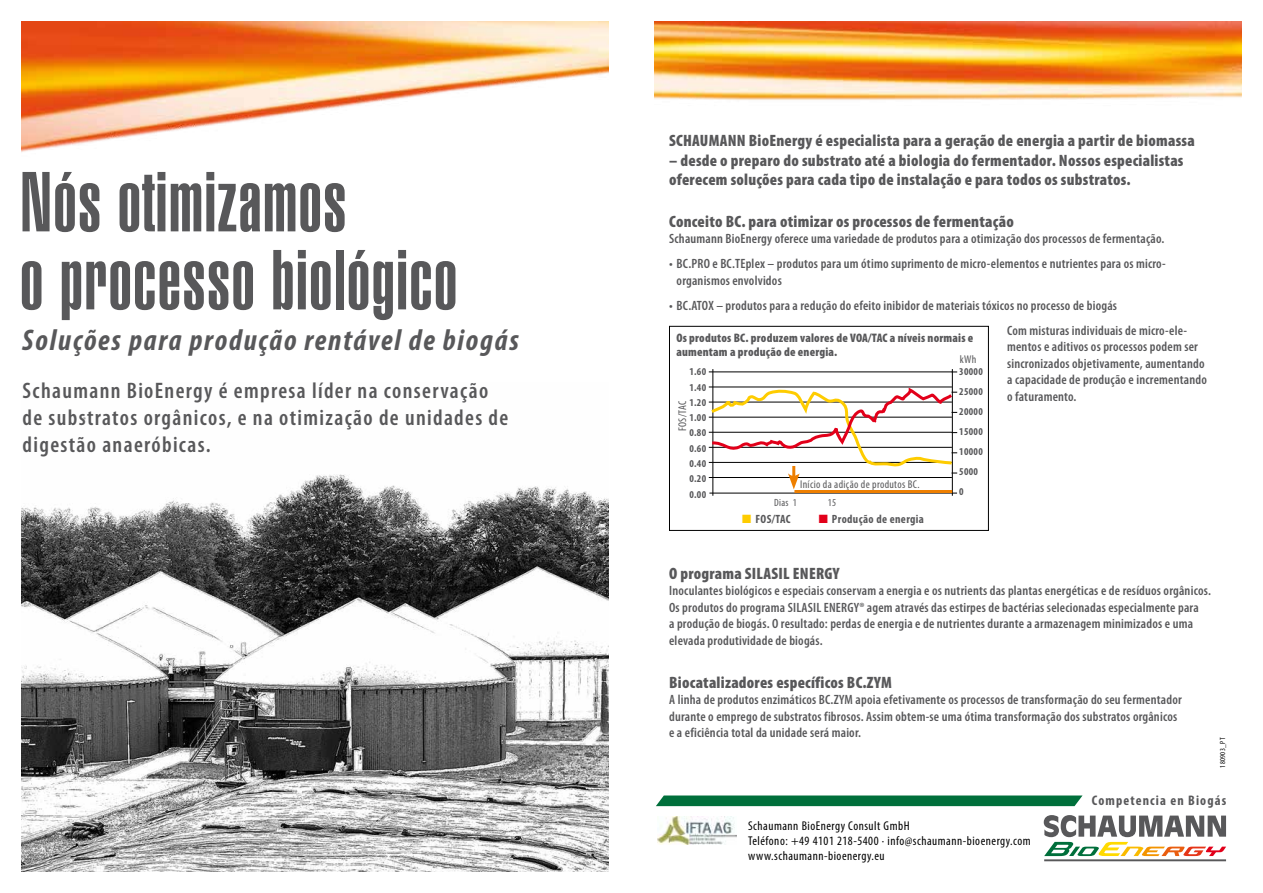
<style>
.page{position:relative;width:1263px;height:893px;background:#fff}
.page>*{position:absolute;margin:0;border:0;box-sizing:border-box;transform-origin:0 0}
.t1{font:900 extra-condensed 82.5px/78px "Swiss 911 BT";letter-spacing:.02em;color:#58585a}
.t2{font:italic 700 condensed 30px "Myriad Pro";letter-spacing:.06em;color:#58585a}
.t3{font:600 condensed 22.5px/27px "Myriad Pro";letter-spacing:.06em;color:#58585a}
.t4{font:900 condensed 16.5px/19.5px "Myriad Pro";letter-spacing:.015em;color:#58585a}
.t5{font:700 condensed 13.95px "Myriad Pro";letter-spacing:.08em;color:#58585a}
.t6{font:600 condensed 13.5px/16.5px "Myriad Pro";letter-spacing:.015em;color:#58585a}
.t7{font:condensed 12.75px/15px "Myriad Pro";letter-spacing:.04em;color:#000}
.t8{font:900 condensed 12.3px/14.2px "Myriad Pro";letter-spacing:.015em;color:#58585a}
.t9{font:700 condensed 12px "Myriad Pro";letter-spacing:.03em;color:#58585a}
.t10{font:condensed 11.25px "Myriad Pro";letter-spacing:.03em;color:#58585a}
.t11{font:700 condensed 10.5px/15.3px "Myriad Pro";letter-spacing:.03em;color:#58585a}
.t12{font:condensed 10.5px "Myriad Pro";letter-spacing:.03em;color:#58585a}
.t13{font:condensed 7.5px "Myriad Pro";letter-spacing:.05em;color:#000}
.s1{color:#fecc00}
.s2{color:#e2001a}
</style>
<div class="page">
<img style="left:21px;top:417px;width:587px;height:455px">
<svg style="left:656px;top:795px;width:426px;height:11px;background:#0f7747"></svg>
<hr style="left:1044px;top:859px;width:182px;height:2px;background:#58585a">
<svg style="left:1044px;top:815px;width:182px;height:41px"></svg>
<img style="left:657px;top:817px;width:80px;height:27px">
<div style="left:669px;top:326px;width:320px;height:205px;border:1px solid #000"></div>
<hr style="left:709px;top:372px;width:243px;height:1px;background:#000">
<hr style="left:712px;top:369px;width:1px;height:127px;background:#000">
<hr style="left:952px;top:369px;width:1px;height:127px;background:#000">
<hr style="left:709px;top:493px;width:248px;height:1px;background:#000">
<hr style="left:794px;top:490px;width:158px;height:3px;background:#ee7f00">
<svg style="left:708px;top:387px;width:249px;height:102px"></svg>
<img style="left:655px;top:21px;width:587px;height:79px">
<img style="left:21px;top:21px;width:587px;height:131px">
<h1 class="t1" style="left:20px;top:165px;width:438px">Nós otimizamos<br>o processo biológico</h1>
<h2 class="t2" style="left:22px;top:322px;width:498px">Soluções para produção rentável de biogás</h2>
<h3 class="t3" style="left:23px;top:377px;width:487px">Schaumann BioEnergy é empresa líder na conservação de substratos orgânicos, e na otimização de unidades de digestão anaeróbicas.</h3>
<p class="t4" style="left:669px;top:131px;width:527px">SCHAUMANN BioEnergy é especialista para a geração de energia a partir de biomassa</p>
<p class="t4" style="left:669px;top:150px;width:516px">– desde o preparo do substrato até a biologia do fermentador. Nossos especialistas oferecem soluções para cada tipo de instalação e para todos os substratos.</p>
<p class="t4" style="left:669px;top:211px;width:346px">Conceito BC. para otimizar os processos de fermentação</p>
<p class="t6" style="left:669px;top:230px;width:497px">Schaumann BioEnergy oferece uma variedade de produtos para a otimização dos processos de fermentação.</p>
<p class="t6" style="left:677px;top:255px;width:491px;text-indent:-8px">• BC.PRO e BC.TEplex – produtos para um ótimo suprimento de micro-elementos e nutrientes para os micro&shy;organismos envolvidos</p>
<p class="t6" style="left:1007px;top:293px;width:182px;line-height:25px;text-indent:-338px">• BC.ATOX – produtos para a redução do efeito inibidor de materiais tóxicos no processo de biogás<br>Com misturas individuais de micro-ele-</p>
<p class="t6" style="left:1007px;top:338px;width:201px">mentos e aditivos os processos podem ser sincronizados objetivamente, aumentando a capacidade de produção e incrementando o faturamento.</p>
<p class="t8" style="left:676px;top:330px;width:299px">Os produtos BC. produzem valores de VOA/TAC a níveis normais e aumentam a produção de energia.</p>
<p class="t11" style="left:959px;top:361px;width:25px;line-height:20px">30000<br>25000<br>20000<br>15000<br>10000<br>5000<br>0</p>
<p class="t10" style="left:960px;top:352px;width:18px">kWh</p>
<p class="t11" style="left:689px;top:364px;width:18px;text-align:justify">1.60<br>1.40<br>1.20<br>1.00<br>0.80<br>0.60<br>0.40<br>0.20<br>0.00</p>
<p class="t10" style="left:676px;top:431px;width:32px;rotate:-90deg">FOS/TAC</p>
<p class="t10" style="left:800px;top:478px;width:121px">Início da adição de produtos BC.</p>
<p class="t12" style="left:774px;top:496px;width:24px">Dias 1</p>
<p class="t12" style="left:828px;top:496px;width:10px">15</p>
<p class="t9" style="left:742px;top:511px;width:50px"><span class="s1">■</span> FOS/TAC</p>
<p class="t9" style="left:819px;top:511px;width:107px"><span class="s2">■</span> Produção de energia</p>
<p class="t4" style="left:669px;top:563px;width:172px">O programa SILASIL ENERGY</p>
<p class="t6" style="left:669px;top:582px;width:543px">Inoculantes biológicos e especiais conservam a energia e os nutrients das plantas energéticas e de resíduos orgânicos.<br>Os produtos do programa SILASIL ENERGY® agem através das estirpes de bactérias selecionadas especialmente para<br>a produção de biogás. O resultado: perdas de energia e de nutrientes durante a armazenagem minimizados e uma elevada produtividade de biogás.</p>
<p class="t4" style="left:669px;top:672px;width:224px">Biocatalizadores específicos BC.ZYM</p>
<p class="t6" style="left:669px;top:691px;width:514px">A linha de produtos enzimáticos BC.ZYM apoia efetivamente os processos de transformação do seu fermentador durante o emprego de substratos fibrosos. Assim obtem-se uma ótima transformação dos substratos orgânicos e a eficiência total da unidade será maior.</p>
<p class="t13" style="left:1218px;top:767px;width:31px;rotate:-90deg">180903_PT</p>
<p class="t5" style="left:1092px;top:792px;width:136px">Competencia en Biogás</p>
<p class="t7" style="left:748px;top:818px;width:284px">Schaumann BioEnergy Consult GmbH<br>Teléfono: +49 4101 218-5400 · info@schaumann-bioenergy.com www.schaumann-bioenergy.eu</p>
</div>
